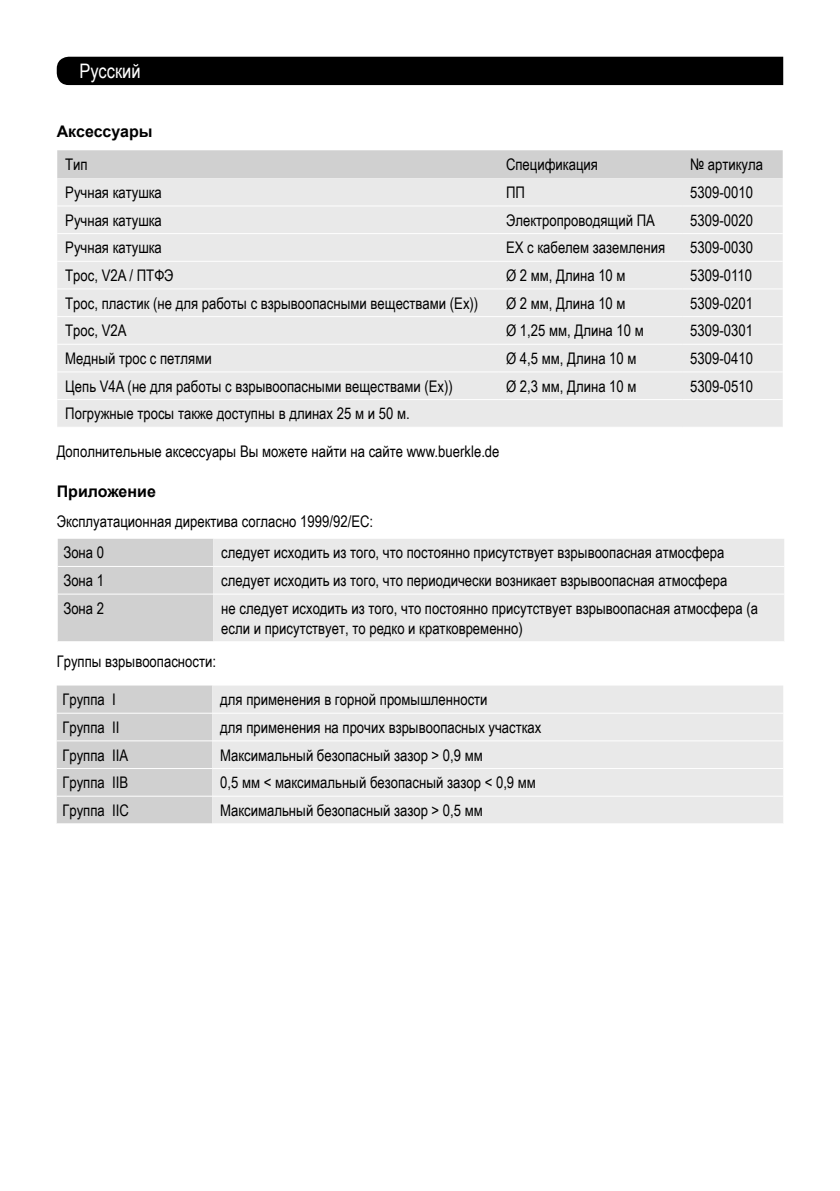
<style>
.page{position:relative;width:840px;height:1191px;background:#fff}
.page>*{position:absolute;margin:0;border:0;box-sizing:border-box;transform-origin:0 0}
.t1{font:20px "Arial Narrow";color:#fff}
.t2{font:16px/20px "Arial Narrow";color:#000}
.t3{font:700 16px "Arial";color:#000}
</style>
<div class="page">
<div style="left:57px;top:57px;width:725px;height:28px;background:#000"></div>
<div style="left:58px;top:539px;width:155px;height:102px;background:#d0d0d0"></div>
<div style="left:213px;top:539px;width:570px;height:102px;background:#e9e9e9"></div>
<hr style="left:58px;top:566px;width:155px;height:1px;background:#fff">
<hr style="left:213px;top:566px;width:570px;height:1px;background:#fff">
<hr style="left:58px;top:593px;width:155px;height:1px;background:#fff">
<hr style="left:213px;top:593px;width:570px;height:1px;background:#fff">
<div style="left:57px;top:685px;width:155px;height:138px;background:#d0d0d0"></div>
<div style="left:212px;top:685px;width:570px;height:138px;background:#e9e9e9"></div>
<hr style="left:57px;top:712px;width:155px;height:1px;background:#fff">
<hr style="left:212px;top:712px;width:570px;height:1px;background:#fff">
<hr style="left:57px;top:740px;width:155px;height:1px;background:#fff">
<hr style="left:212px;top:740px;width:570px;height:1px;background:#fff">
<hr style="left:57px;top:768px;width:155px;height:1px;background:#fff">
<hr style="left:212px;top:768px;width:570px;height:1px;background:#fff">
<hr style="left:57px;top:795px;width:155px;height:1px;background:#fff">
<hr style="left:212px;top:795px;width:570px;height:1px;background:#fff">
<div style="left:57px;top:150px;width:725px;height:28px;background:#d0d0d0"></div>
<div style="left:57px;top:178px;width:725px;height:249px;background:#e9e9e9"></div>
<hr style="left:57px;top:205px;width:440px;height:1px;background:#fff">
<hr style="left:497px;top:205px;width:184px;height:1px;background:#fff">
<hr style="left:681px;top:205px;width:101px;height:1px;background:#fff">
<hr style="left:57px;top:233px;width:440px;height:1px;background:#fff">
<hr style="left:497px;top:233px;width:184px;height:1px;background:#fff">
<hr style="left:681px;top:233px;width:101px;height:1px;background:#fff">
<hr style="left:57px;top:261px;width:440px;height:1px;background:#fff">
<hr style="left:497px;top:261px;width:184px;height:1px;background:#fff">
<hr style="left:681px;top:261px;width:101px;height:1px;background:#fff">
<hr style="left:57px;top:288px;width:440px;height:1px;background:#fff">
<hr style="left:497px;top:288px;width:184px;height:1px;background:#fff">
<hr style="left:681px;top:288px;width:101px;height:1px;background:#fff">
<hr style="left:57px;top:316px;width:440px;height:1px;background:#fff">
<hr style="left:497px;top:316px;width:184px;height:1px;background:#fff">
<hr style="left:681px;top:316px;width:101px;height:1px;background:#fff">
<hr style="left:57px;top:344px;width:440px;height:1px;background:#fff">
<hr style="left:497px;top:344px;width:184px;height:1px;background:#fff">
<hr style="left:681px;top:344px;width:101px;height:1px;background:#fff">
<hr style="left:57px;top:371px;width:440px;height:1px;background:#fff">
<hr style="left:497px;top:371px;width:184px;height:1px;background:#fff">
<hr style="left:681px;top:371px;width:101px;height:1px;background:#fff">
<hr style="left:57px;top:399px;width:440px;height:1px;background:#fff">
<hr style="left:497px;top:399px;width:184px;height:1px;background:#fff">
<hr style="left:681px;top:399px;width:101px;height:1px;background:#fff">
<p class="t1" style="left:79px;top:56px;width:62px">Русский</p>
<p class="t3" style="left:57px;top:120px;width:97px">Аксессуары</p>
<p class="t2" style="left:65px;top:154px;width:24px">Тип</p>
<p class="t2" style="left:505px;top:154px;width:93px">Спецификация</p>
<p class="t2" style="left:689px;top:154px;width:74px">№ артикула</p>
<p class="t2" style="left:65px;top:182px;width:98px">Ручная катушка</p>
<p class="t2" style="left:505px;top:182px;width:20px">ПП</p>
<p class="t2" style="left:689px;top:182px;width:64px">5309-0010</p>
<p class="t2" style="left:65px;top:209px;width:98px">Ручная катушка</p>
<p class="t2" style="left:505px;top:209px;width:150px">Электропроводящий ПА</p>
<p class="t2" style="left:689px;top:209px;width:64px">5309-0020</p>
<p class="t2" style="left:65px;top:237px;width:98px">Ручная катушка</p>
<p class="t2" style="left:505px;top:237px;width:161px">EX с кабелем заземления</p>
<p class="t2" style="left:689px;top:237px;width:64px">5309-0030</p>
<p class="t2" style="left:65px;top:265px;width:110px">Трос, V2A / ПТФЭ</p>
<p class="t2" style="left:505px;top:265px;width:121px">Ø 2 мм, Длина 10 м</p>
<p class="t2" style="left:689px;top:265px;width:63px">5309-0110</p>
<p class="t2" style="left:65px;top:292px;width:414px">Трос, пластик (не для работы с взрывоопасными веществами (Ex))</p>
<p class="t2" style="left:505px;top:292px;width:121px">Ø 2 мм, Длина 10 м</p>
<p class="t2" style="left:689px;top:292px;width:64px">5309-0201</p>
<p class="t2" style="left:65px;top:320px;width:63px">Трос, V2A</p>
<p class="t2" style="left:505px;top:320px;width:139px">Ø 1,25 мм, Длина 10 м</p>
<p class="t2" style="left:689px;top:320px;width:64px">5309-0301</p>
<p class="t2" style="left:65px;top:348px;width:148px">Медный трос с петлями</p>
<p class="t2" style="left:505px;top:348px;width:132px">Ø 4,5 мм, Длина 10 м</p>
<p class="t2" style="left:689px;top:348px;width:64px">5309-0410</p>
<p class="t2" style="left:65px;top:375px;width:389px">Цепь V4A (не для работы с взрывоопасными веществами (Ex))</p>
<p class="t2" style="left:505px;top:375px;width:132px">Ø 2,3 мм, Длина 10 м</p>
<p class="t2" style="left:689px;top:375px;width:64px">5309-0510</p>
<p class="t2" style="left:65px;top:403px;width:346px">Погружные тросы также доступны в длинах 25 м и 50 м.</p>
<p class="t2" style="left:57px;top:440px;width:444px">Дополнительные аксессуары Вы можете найти на сайте www.buerkle.de</p>
<p class="t3" style="left:57px;top:480px;width:101px">Приложение</p>
<p class="t2" style="left:57px;top:510px;width:318px">Эксплуатационная директива согласно 1999/92/ЕС:</p>
<p class="t2" style="left:63px;top:542px;width:42px">Зона 0</p>
<p class="t2" style="left:221px;top:542px;width:504px">следует исходить из того, что постоянно присутствует взрывоопасная атмосфера</p>
<p class="t2" style="left:63px;top:570px;width:42px">Зона 1</p>
<p class="t2" style="left:221px;top:570px;width:507px">следует исходить из того, что периодически возникает взрывоопасная атмосфера</p>
<p class="t2" style="left:63px;top:597px;width:42px">Зона 2</p>
<p class="t2" style="left:221px;top:597px;width:538px">не следует исходить из того, что постоянно присутствует взрывоопасная атмосфера (а если и присутствует, то редко и кратковременно)</p>
<p class="t2" style="left:57px;top:650px;width:161px">Группы взрывоопасности:</p>
<p class="t2" style="left:62px;top:689px;width:55px">Группа I</p>
<p class="t2" style="left:220px;top:689px;width:269px">для применения в горной промышленности</p>
<p class="t2" style="left:62px;top:716px;width:58px">Группа II</p>
<p class="t2" style="left:220px;top:716px;width:322px">для применения на прочих взрывоопасных участках</p>
<p class="t2" style="left:62px;top:744px;width:67px">Группа IIA</p>
<p class="t2" style="left:220px;top:744px;width:264px">Максимальный безопасный зазор &gt; 0,9 мм</p>
<p class="t2" style="left:62px;top:772px;width:67px">Группа IIB</p>
<p class="t2" style="left:220px;top:772px;width:317px">0,5 мм &lt; максимальный безопасный зазор &lt; 0,9 мм</p>
<p class="t2" style="left:62px;top:799px;width:68px">Группа IIC</p>
<p class="t2" style="left:220px;top:799px;width:264px">Максимальный безопасный зазор &gt; 0,5 мм</p>
</div>
